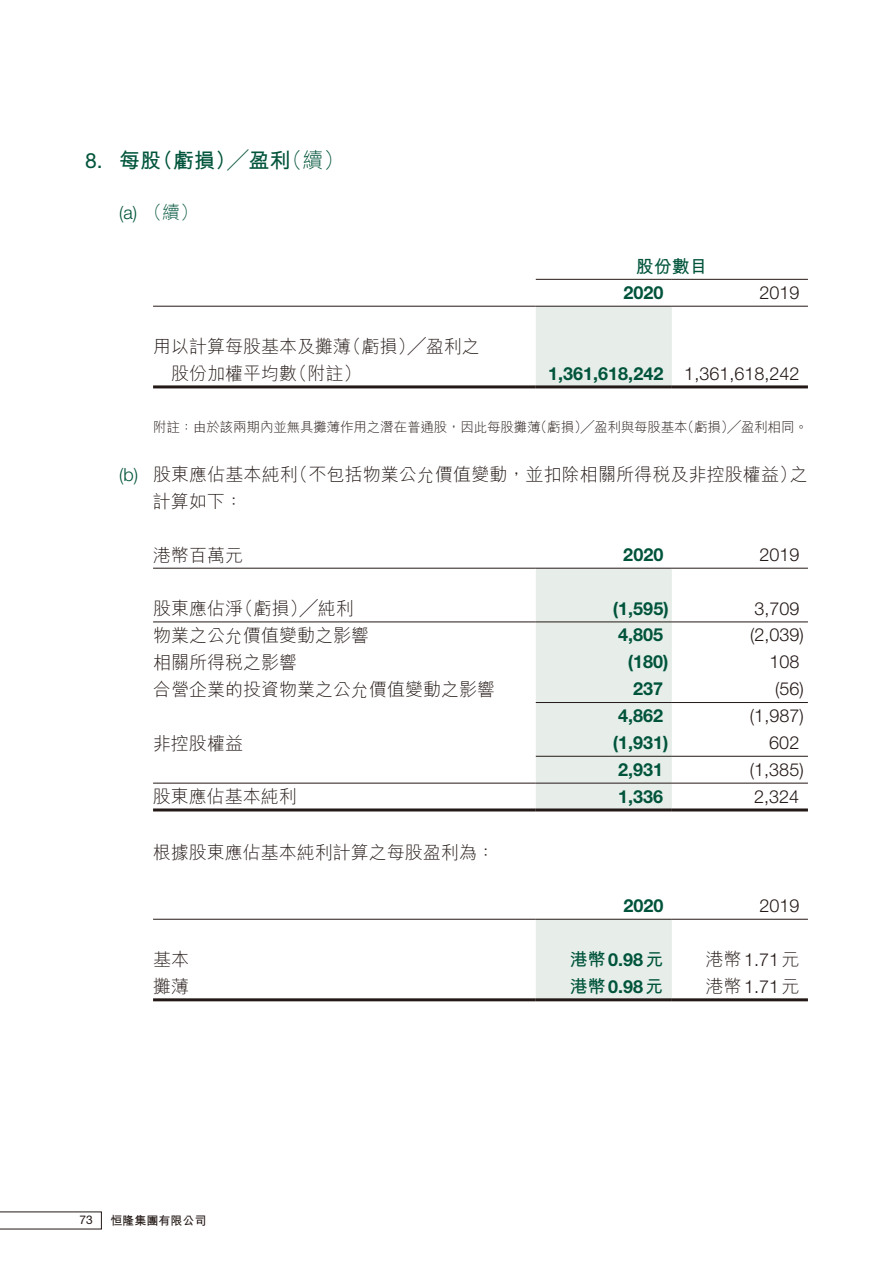
<style>
.page{position:relative;width:893px;height:1263px;background:#fff}
.page>*{position:absolute;margin:0;border:0;box-sizing:border-box;transform-origin:0 0}
.t1{font:700 21px "M Hei HK";color:#00543b}
.t2{font:300 21px "M Hei HK";color:#00543b}
.t3{font:21px "Helvetica Neue LT Std";color:#00543b}
.t4{font:300 18px "M Hei HK";color:#231916}
.t5{font:700 18px "Helvetica Neue LT Std";color:#00543b}
.t6{font:300 18px "Helvetica Neue LT Std";color:#231916}
.t7{font:300 18px "Helvetica Neue LT Std";color:#00543b}
.t8{font:700 18px "M Hei HK";color:#00543b}
.t9{font:300 13.5px "M Hei HK";letter-spacing:-.01em;color:#231916}
.t10{font:700 12px "M Hei HK";color:#231916}
.t11{font:12px "Helvetica Neue LT Std";color:#231916}
.s1{font-weight:300}
.s2{font-family:"M Hei HK"}
</style>
<div class="page">
<svg style="left:0;top:1212px;width:102px;height:17px"></svg>
<div style="left:536px;top:307px;width:136px;height:78px;background:#e7eeea"></div>
<hr style="left:153px;top:306px;width:383px;height:1px;background:#231916">
<hr style="left:536px;top:306px;width:136px;height:1px;background:#231916">
<hr style="left:672px;top:306px;width:136px;height:1px;background:#231916">
<hr style="left:153px;top:385px;width:383px;height:3px;background:#231916">
<hr style="left:536px;top:385px;width:136px;height:3px;background:#231916">
<hr style="left:672px;top:385px;width:136px;height:3px;background:#231916">
<hr style="left:536px;top:279px;width:136px;height:1px;background:#231916">
<hr style="left:672px;top:279px;width:136px;height:1px;background:#231916">
<div style="left:536px;top:569px;width:136px;height:239px;background:#e7eeea"></div>
<hr style="left:153px;top:568px;width:383px;height:1px;background:#231916">
<hr style="left:536px;top:568px;width:136px;height:1px;background:#231916">
<hr style="left:672px;top:568px;width:136px;height:1px;background:#231916">
<hr style="left:153px;top:808px;width:383px;height:3px;background:#231916">
<hr style="left:536px;top:808px;width:136px;height:3px;background:#231916">
<hr style="left:672px;top:808px;width:136px;height:3px;background:#231916">
<hr style="left:153px;top:621px;width:383px;height:1px;background:#231916">
<hr style="left:536px;top:621px;width:136px;height:1px;background:#231916">
<hr style="left:672px;top:621px;width:136px;height:1px;background:#231916">
<hr style="left:536px;top:702px;width:136px;height:1px;background:#231916">
<hr style="left:672px;top:702px;width:136px;height:1px;background:#231916">
<hr style="left:536px;top:756px;width:136px;height:1px;background:#231916">
<hr style="left:672px;top:756px;width:136px;height:1px;background:#231916">
<hr style="left:153px;top:783px;width:383px;height:1px;background:#231916">
<hr style="left:536px;top:783px;width:136px;height:1px;background:#231916">
<hr style="left:672px;top:783px;width:136px;height:1px;background:#231916">
<div style="left:536px;top:920px;width:136px;height:78px;background:#e7eeea"></div>
<hr style="left:153px;top:919px;width:383px;height:1px;background:#231916">
<hr style="left:536px;top:919px;width:136px;height:1px;background:#231916">
<hr style="left:672px;top:919px;width:136px;height:1px;background:#231916">
<hr style="left:153px;top:998px;width:383px;height:3px;background:#231916">
<hr style="left:536px;top:998px;width:136px;height:3px;background:#231916">
<hr style="left:672px;top:998px;width:136px;height:3px;background:#231916">
<p class="t3" style="left:85px;top:148px;width:19px">8.</p>
<p class="t1" style="left:152px;top:145px;width:140px">（虧損）<span class="s1">╱</span>盈利</p>
<p class="t2" style="left:282px;top:149px;width:64px">（續(</p>
<p class="t1" style="left:119px;top:145px;width:43px">每股</p>
<p class="t7" style="left:119px;top:201px;width:81px">a( ) <span class="s2">（續(</span></p>
<p class="t4" style="left:344px;top:338px;width:138px">（虧損）╱盈利之</p>
<p class="t4" style="left:153px;top:338px;width:199px">用以計算每股基本及攤薄</p>
<p class="t4" style="left:290px;top:365px;width:73px">（附註(</p>
<p class="t4" style="left:171px;top:365px;width:127px">股份加權平均數</p>
<p class="t8" style="left:636px;top:253px;width:73px">股份數目</p>
<p class="t5" style="left:623px;top:281px;width:42px">2020</p>
<p class="t6" style="left:759px;top:281px;width:42px">2019</p>
<p class="t5" style="left:548px;top:362px;width:117px">1,361,618,242</p>
<p class="t6" style="left:684px;top:362px;width:117px">1,361,618,242</p>
<p class="t7" style="left:119px;top:463px;width:21px">)b(</p>
<p class="t9" style="left:534px;top:420px;width:155px">（虧損）╱盈利與每股基本</p>
<p class="t9" style="left:681px;top:420px;width:129px">（虧損）╱盈利相同。</p>
<p class="t9" style="left:153px;top:420px;width:389px">附註：由於該兩期內並無具攤薄作用之潛在普通股，因此每股攤薄</p>
<p class="t4" style="left:290px;top:465px;width:519px">（不包括物業公允價值變動，並扣除相關所得稅及非控股權益之）</p>
<p class="t4" style="left:153px;top:465px;width:146px">股東應佔基本純利</p>
<p class="t4" style="left:153px;top:492px;width:92px">計算如下：</p>
<p class="t4" style="left:153px;top:546px;width:92px">港幣百萬元</p>
<p class="t5" style="left:623px;top:543px;width:42px">2020</p>
<p class="t6" style="left:759px;top:543px;width:42px">2019</p>
<p class="t4" style="left:235px;top:600px;width:120px">（虧損）╱純利</p>
<p class="t4" style="left:153px;top:600px;width:92px">股東應佔淨</p>
<p class="t5" style="left:613px;top:597px;width:57px">)1,595(</p>
<p class="t6" style="left:754px;top:597px;width:47px">3,709</p>
<p class="t4" style="left:153px;top:626px;width:218px">物業之公允價值變動之影響</p>
<p class="t5" style="left:618px;top:624px;width:47px">4,805</p>
<p class="t6" style="left:750px;top:624px;width:55px">)2,039(</p>
<p class="t4" style="left:153px;top:653px;width:146px">相關所得稅之影響</p>
<p class="t5" style="left:628px;top:651px;width:42px">)180(</p>
<p class="t6" style="left:769px;top:651px;width:32px">108</p>
<p class="t4" style="left:153px;top:680px;width:344px">合營企業的投資物業之公允價值變動之影響</p>
<p class="t5" style="left:633px;top:678px;width:32px">237</p>
<p class="t6" style="left:775px;top:678px;width:30px">)56(</p>
<p class="t5" style="left:618px;top:704px;width:47px">4,862</p>
<p class="t6" style="left:750px;top:705px;width:55px">)1,987(</p>
<p class="t4" style="left:153px;top:734px;width:92px">非控股權益</p>
<p class="t5" style="left:613px;top:731px;width:57px">)1,931(</p>
<p class="t6" style="left:769px;top:731px;width:32px">602</p>
<p class="t5" style="left:618px;top:758px;width:47px">2,931</p>
<p class="t6" style="left:750px;top:758px;width:55px">)1,385(</p>
<p class="t4" style="left:153px;top:787px;width:146px">股東應佔基本純利</p>
<p class="t4" style="left:153px;top:843px;width:344px">根據股東應佔基本純利計算之每股盈利為：</p>
<p class="t5" style="left:618px;top:785px;width:47px">1,336</p>
<p class="t6" style="left:754px;top:785px;width:47px">2,324</p>
<p class="t5" style="left:623px;top:894px;width:42px">2020</p>
<p class="t6" style="left:759px;top:894px;width:42px">2019</p>
<p class="t4" style="left:153px;top:951px;width:37px">基本</p>
<p class="t5" style="left:570px;top:949px;width:95px"><span class="s2">港幣</span> 0.98<span class="s2">元</span></p>
<p class="t6" style="left:706px;top:949px;width:95px"><span class="s2">港幣</span> 1.71<span class="s2">元</span></p>
<p class="t4" style="left:153px;top:977px;width:37px">攤薄</p>
<p class="t5" style="left:570px;top:976px;width:95px"><span class="s2">港幣</span> 0.98<span class="s2">元</span></p>
<p class="t6" style="left:706px;top:976px;width:95px"><span class="s2">港幣</span> 1.71<span class="s2">元</span></p>
<p class="t11" style="left:79px;top:1213px;width:15px">73</p>
<p class="t10" style="left:111px;top:1212px;width:98px">恒隆集團有限公司</p>
</div>
